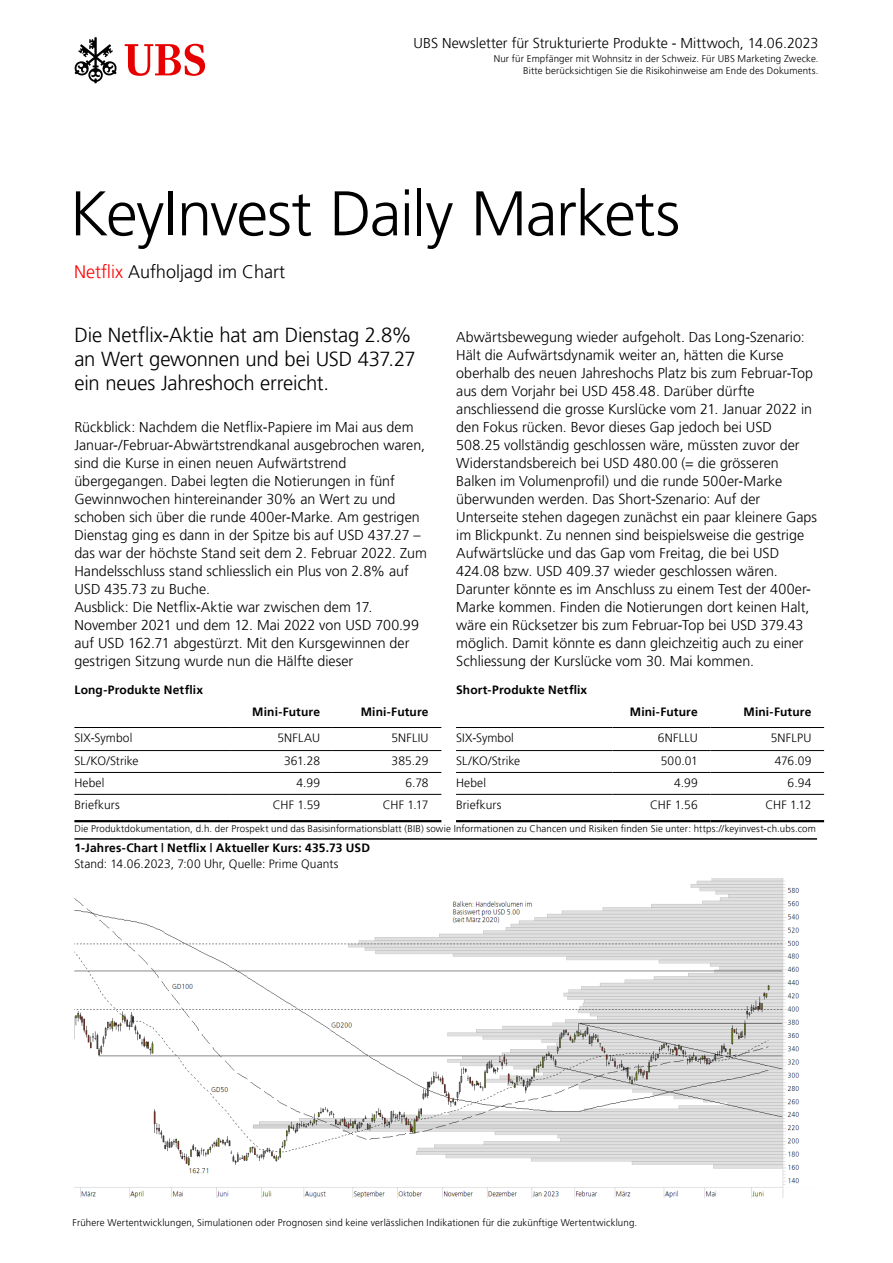
<style>
.page{position:relative;width:893px;height:1263px;background:#fff}
.page>*{position:absolute;margin:0;border:0;box-sizing:border-box;transform-origin:0 0}
.t1{font:300 63px "Frutiger 45";letter-spacing:-.02em;color:#000}
.t2{font:300 20.25px/24px "Frutiger 45";letter-spacing:-.01em;color:#000}
.t3{font:300 18px "Frutiger 45";color:#000}
.t4{font:300 14.25px/18px "Frutiger 45";color:#000}
.t5{font:300 12px "Frutiger 45";letter-spacing:.01em;color:#000}
.t6{font:300 12px "Frutiger 45";letter-spacing:.01em;color:#000}
.t7{font:300 9.75px/12px "Frutiger 45";letter-spacing:.015em;color:#000;text-align:right}
.s1{color:#f00}
</style>
<div class="page">
<svg style="left:125px;top:44px;width:80px;height:32px"></svg>
<svg style="left:74px;top:37px;width:43px;height:46px"></svg>
<img style="left:74px;top:878px;width:726px;height:319px">
<hr style="left:231px;top:750px;width:102px;height:1px;background:#000">
<hr style="left:74px;top:727px;width:157px;height:1px;background:#000">
<hr style="left:231px;top:727px;width:102px;height:1px;background:#000">
<hr style="left:333px;top:727px;width:108px;height:1px;background:#000">
<hr style="left:74px;top:750px;width:157px;height:1px;background:#000">
<hr style="left:333px;top:750px;width:108px;height:1px;background:#000">
<hr style="left:74px;top:772px;width:157px;height:1px;background:#000">
<hr style="left:231px;top:772px;width:102px;height:1px;background:#000">
<hr style="left:333px;top:772px;width:108px;height:1px;background:#000">
<hr style="left:74px;top:794px;width:157px;height:1px;background:#000">
<hr style="left:231px;top:794px;width:102px;height:1px;background:#000">
<hr style="left:333px;top:794px;width:108px;height:1px;background:#000">
<hr style="left:74px;top:820px;width:157px;height:2px;background:#000">
<hr style="left:231px;top:820px;width:102px;height:2px;background:#000">
<hr style="left:333px;top:820px;width:108px;height:2px;background:#000">
<hr style="left:710px;top:750px;width:114px;height:1px;background:#000">
<hr style="left:456px;top:727px;width:156px;height:1px;background:#000">
<hr style="left:612px;top:727px;width:98px;height:1px;background:#000">
<hr style="left:710px;top:727px;width:114px;height:1px;background:#000">
<hr style="left:456px;top:750px;width:156px;height:1px;background:#000">
<hr style="left:612px;top:750px;width:98px;height:1px;background:#000">
<hr style="left:456px;top:772px;width:156px;height:1px;background:#000">
<hr style="left:612px;top:772px;width:98px;height:1px;background:#000">
<hr style="left:710px;top:772px;width:114px;height:1px;background:#000">
<hr style="left:456px;top:794px;width:156px;height:1px;background:#000">
<hr style="left:612px;top:794px;width:98px;height:1px;background:#000">
<hr style="left:710px;top:794px;width:114px;height:1px;background:#000">
<hr style="left:456px;top:820px;width:156px;height:2px;background:#000">
<hr style="left:612px;top:820px;width:98px;height:2px;background:#000">
<hr style="left:710px;top:820px;width:114px;height:2px;background:#000">
<hr style="left:74px;top:838px;width:743px;height:2px;background:#000">
<p class="t4" style="left:413px;top:34px;width:407px">UBS Newsletter für Strukturierte Produkte - Mittwoch, 14.06.2023</p>
<p class="t7" style="left:494px;top:53px;width:326px">Nur für Empfänger mit Wohnsitz in der Schweiz. Für UBS Marketing Zwecke.<br>Bitte berücksichtigen Sie die Risikohinweise am Ende des Dokuments.</p>
<h1 class="t1" style="left:70px;top:177px;width:612px">KeyInvest Daily Markets</h1>
<p class="t3" style="left:74px;top:261px;width:212px"><span class="s1">Netflix</span> Aufholjagd im Chart</p>
<h2 class="t2" style="left:74px;top:323px;width:343px">Die Netflix-Aktie hat am Dienstag 2.8% an Wert gewonnen und bei USD 437.27 ein neues Jahreshoch erreicht.</h2>
<p class="t4" style="left:74px;top:418px;width:354px">Rückblick: Nachdem die Netflix-Papiere im Mai aus dem Januar-/Februar-Abwärtstrendkanal ausgebrochen waren, sind die Kurse in einen neuen Aufwärtstrend übergegangen. Dabei legten die Notierungen in fünf Gewinnwochen hintereinander 30% an Wert zu und schoben sich über die runde 400er-Marke. Am gestrigen Dienstag ging es dann in der Spitze bis auf USD 437.27 – das war der höchste Stand seit dem 2. Februar 2022. Zum Handelsschluss stand schliesslich ein Plus von 2.8% auf USD 435.73 zu Buche.<br>Ausblick: Die Netflix-Aktie war zwischen dem 17.<br>November 2021 und dem 12. Mai 2022 von USD 700.99 auf USD 162.71 abgestürzt. Mit den Kursgewinnen der gestrigen Sitzung wurde nun die Hälfte dieser</p>
<p class="t6" style="left:252px;top:704px;width:69px">Mini-Future</p>
<p class="t6" style="left:361px;top:704px;width:69px">Mini-Future</p>
<p class="t5" style="left:74px;top:731px;width:59px">SIX-Symbol</p>
<p class="t5" style="left:277px;top:731px;width:44px">5NFLAU</p>
<p class="t5" style="left:391px;top:731px;width:39px">5NFLIU</p>
<p class="t5" style="left:74px;top:754px;width:66px">SL/KO/Strike</p>
<p class="t5" style="left:284px;top:754px;width:37px">361.28</p>
<p class="t5" style="left:391px;top:754px;width:39px">385.29</p>
<p class="t5" style="left:74px;top:776px;width:32px">Hebel</p>
<p class="t5" style="left:296px;top:776px;width:25px">4.99</p>
<p class="t5" style="left:405px;top:776px;width:25px">6.78</p>
<p class="t5" style="left:74px;top:797px;width:47px">Briefkurs</p>
<p class="t5" style="left:273px;top:797px;width:49px">CHF 1.59</p>
<p class="t5" style="left:383px;top:797px;width:47px">CHF 1.17</p>
<p class="t4" style="left:456px;top:328px;width:362px">Abwärtsbewegung wieder aufgeholt. Das Long-Szenario:<br>Hält die Aufwärtsdynamik weiter an, hätten die Kurse oberhalb des neuen Jahreshochs Platz bis zum Februar-Top aus dem Vorjahr bei USD 458.48. Darüber dürfte anschliessend die grosse Kurslücke vom 21. Januar 2022 in den Fokus rücken. Bevor dieses Gap jedoch bei USD 508.25 vollständig geschlossen wäre, müssten zuvor der Widerstandsbereich bei USD 480.00 (= die grösseren Balken im Volumenprofil) und die runde 500er-Marke überwunden werden. Das Short-Szenario: Auf der Unterseite stehen dagegen zunächst ein paar kleinere Gaps im Blickpunkt. Zu nennen sind beispielsweise die gestrige Aufwärtslücke und das Gap vom Freitag, die bei USD 424.08 bzw. USD 409.37 wieder geschlossen wären.<br>Darunter könnte es im Anschluss zu einem Test der 400er-Marke kommen. Finden die Notierungen dort keinen Halt, wäre ein Rücksetzer bis zum Februar-Top bei USD 379.43 möglich. Damit könnte es dann gleichzeitig auch zu einer Schliessung der Kurslücke vom 30. Mai kommen.</p>
<p class="t6" style="left:74px;top:682px;width:130px">Long-Produkte Netflix</p>
<p class="t6" style="left:456px;top:682px;width:133px">Short-Produkte Netflix</p>
<p class="t6" style="left:630px;top:704px;width:69px">Mini-Future</p>
<p class="t6" style="left:743px;top:704px;width:69px">Mini-Future</p>
<p class="t5" style="left:456px;top:731px;width:59px">SIX-Symbol</p>
<p class="t5" style="left:658px;top:731px;width:41px">6NFLLU</p>
<p class="t5" style="left:771px;top:731px;width:42px">5NFLPU</p>
<p class="t5" style="left:456px;top:754px;width:66px">SL/KO/Strike</p>
<p class="t5" style="left:661px;top:754px;width:38px">500.01</p>
<p class="t5" style="left:775px;top:754px;width:38px">476.09</p>
<p class="t5" style="left:456px;top:776px;width:32px">Hebel</p>
<p class="t5" style="left:674px;top:776px;width:25px">4.99</p>
<p class="t5" style="left:788px;top:776px;width:25px">6.94</p>
<p class="t5" style="left:456px;top:797px;width:47px">Briefkurs</p>
<p class="t5" style="left:650px;top:797px;width:49px">CHF 1.56</p>
<p class="t5" style="left:765px;top:797px;width:47px">CHF 1.12</p>
<p class="t7" style="left:74px;top:822px;width:743px">Die Produktdokumentation, d.h. der Prospekt und das Basisinformationsblatt (BIB) sowie Informationen zu Chancen und Risiken finden Sie unter: https://keyinvest-ch.ubs.com</p>
<p class="t6" style="left:74px;top:841px;width:297px">1-Jahres-Chart | Netflix | Aktueller Kurs: 435.73 USD</p>
<p class="t5" style="left:74px;top:857px;width:265px">Stand: 14.06.2023, 7:00 Uhr, Quelle: Prime Quants</p>
<p class="t7" style="left:73px;top:1216px;width:566px">Frühere Wertentwicklungen, Simulationen oder Prognosen sind keine verlässlichen Indikationen für die zukünftige Wertentwicklung.</p>
</div>
